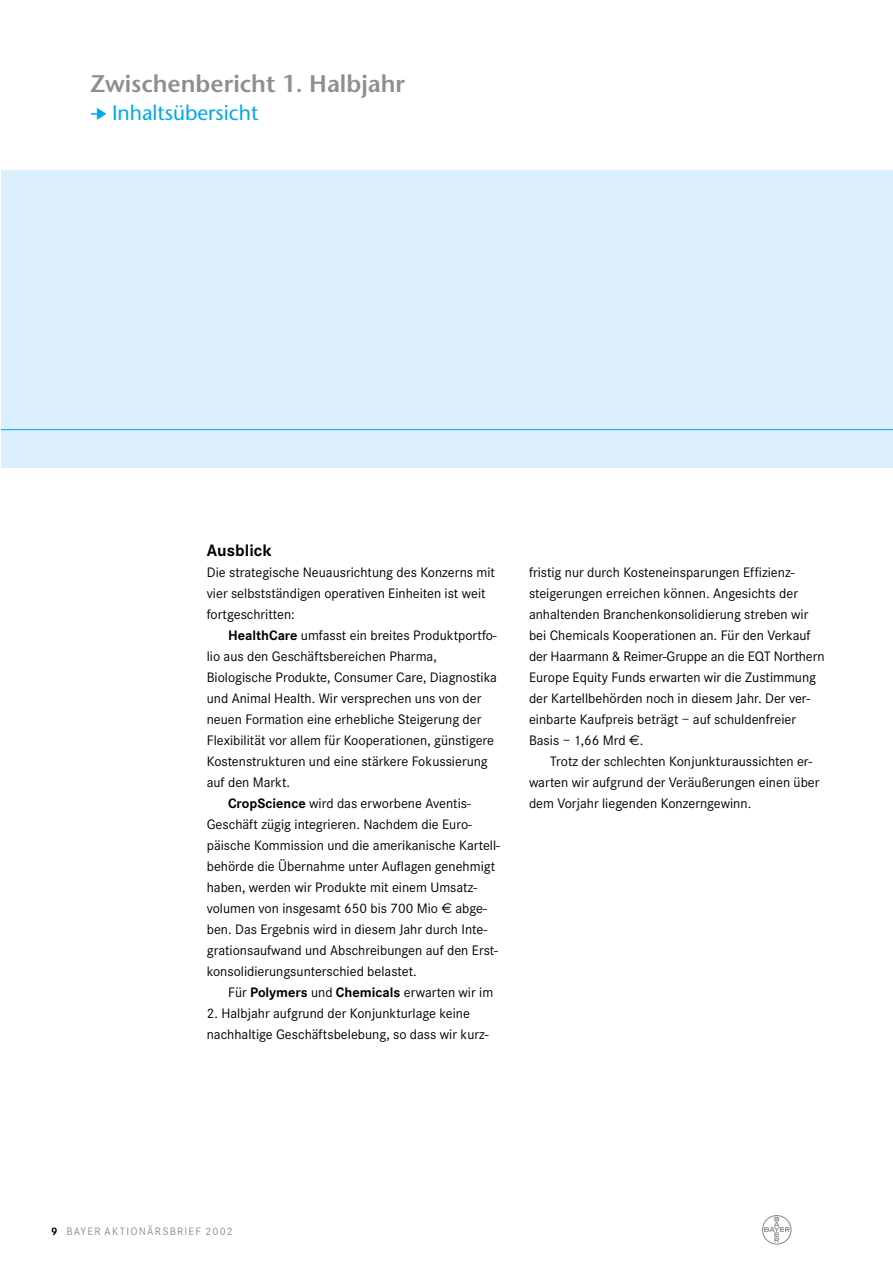
<style>
.page{position:relative;width:893px;height:1262px;background:#fff}
.page>*{position:absolute;margin:0;border:0;box-sizing:border-box;transform-origin:0 0}
.t1{font:600 24px "Stone Sans";color:#8f8f8f}
.t2{font:21px "Stone Sans";color:#00a9ec}
.t3{font:700 17.25px "Corporate S";letter-spacing:.005em;color:#000}
.t4{font:14.25px/21px "Corporate S";color:#000}
.t5{font:11.25px "Corporate S";letter-spacing:.105em;color:#8f8f8f}
.s1{font-weight:700}
.s2{font-family:"Euro Sans"}
.s3{font-weight:700;color:#000}
</style>
<div class="page">
<svg style="left:764px;top:1216px;width:25px;height:26px"></svg>
<div style="left:762px;top:1215px;width:29px;height:29px;border:1px solid #8f8f8f;border-radius:50%"></div>
<div style="left:1px;top:170px;width:891px;height:298px;background:#dceffc"></div>
<hr style="left:1px;top:429px;width:891px;height:1px;background:#00a9ec">
<h1 class="t1" style="left:90px;top:74px;width:316px">Zwischenbericht 1. Halbjahr</h1>
<h2 class="t2" style="left:90px;top:105px;width:169px">➔ Inhaltsübersicht</h2>
<p class="t3" style="left:207px;top:543px;width:66px">Ausblick</p>
<p class="t4" style="left:207px;top:562px;width:290px">Die strategische Neuausrichtung des Konzerns mit vier selbstständigen operativen Einheiten ist weit fortgeschritten:</p>
<p class="t4" style="left:228px;top:625px;width:270px"><span class="s1">HealthCare</span> umfasst ein breites Produktportfo-</p>
<p class="t4" style="left:207px;top:646px;width:231px">lio aus den Geschäftsbereichen Pharma,</p>
<p class="t4" style="left:207px;top:667px;width:292px">Biologische Produkte, Consumer Care, Diagnostika</p>
<p class="t4" style="left:207px;top:688px;width:276px">und Animal Health. Wir versprechen uns von der</p>
<p class="t4" style="left:207px;top:709px;width:276px">neuen Formation eine erhebliche Steigerung der</p>
<p class="t4" style="left:207px;top:730px;width:289px">Flexibilität vor allem für Kooperationen, günstigere</p>
<p class="t4" style="left:207px;top:751px;width:282px">Kostenstrukturen und eine stärkere Fokussierung</p>
<p class="t4" style="left:207px;top:772px;width:85px">auf den Markt.</p>
<p class="t4" style="left:228px;top:793px;width:244px"><span class="s1">CropScience</span> wird das erworbene Aventis-</p>
<p class="t4" style="left:207px;top:814px;width:267px">Geschäft zügig integrieren. Nachdem die Euro-</p>
<p class="t4" style="left:207px;top:835px;width:295px">päische Kommission und die amerikanische Kartell-</p>
<p class="t4" style="left:207px;top:856px;width:290px">behörde die Übernahme unter Auflagen genehmigt</p>
<p class="t4" style="left:207px;top:877px;width:272px">haben, werden wir Produkte mit einem Umsatz-</p>
<p class="t4" style="left:207px;top:898px;width:282px">volumen von insgesamt 650 bis 700 Mio <span class="s2">€</span> abge-</p>
<p class="t4" style="left:207px;top:919px;width:282px">ben. Das Ergebnis wird in diesem Jahr durch Inte-</p>
<p class="t4" style="left:207px;top:940px;width:293px">grationsaufwand und Abschreibungen auf den Erst-</p>
<p class="t4" style="left:207px;top:961px;width:211px">konsolidierungsunterschied belastet.</p>
<p class="t4" style="left:228px;top:982px;width:267px">Für <span class="s1">Polymers</span> und <span class="s1">Chemicals</span> erwarten wir im</p>
<p class="t4" style="left:207px;top:1003px;width:283px">2. Halbjahr aufgrund der Konjunkturlage keine nachhaltige Geschäftsbelebung, so dass wir kurz-</p>
<p class="t4" style="left:529px;top:562px;width:297px">fristig nur durch Kosteneinsparungen Effizienz&shy;steigerungen erreichen können. Angesichts der anhaltenden Branchenkonsolidierung streben wir bei Chemicals Kooperationen an. Für den Verkauf der Haarmann &amp; Reimer-Gruppe an die EQT Northern Europe Equity Funds erwarten wir die Zustimmung der Kartellbehörden noch in diesem Jahr. Der ver&shy;einbarte Kaufpreis beträgt – auf schuldenfreier Basis – 1,66 Mrd <span class="s2">€</span>.</p>
<p class="t4" style="left:529px;top:751px;width:292px;text-indent:21px">Trotz der schlechten Konjunkturaussichten er&shy;warten wir aufgrund der Veräußerungen einen über dem Vorjahr liegenden Konzerngewinn.</p>
<p class="t5" style="left:51px;top:1226px;width:183px"><span class="s3">9</span> BAYER AKTIONÄRSBRIEF 2002</p>
</div>
